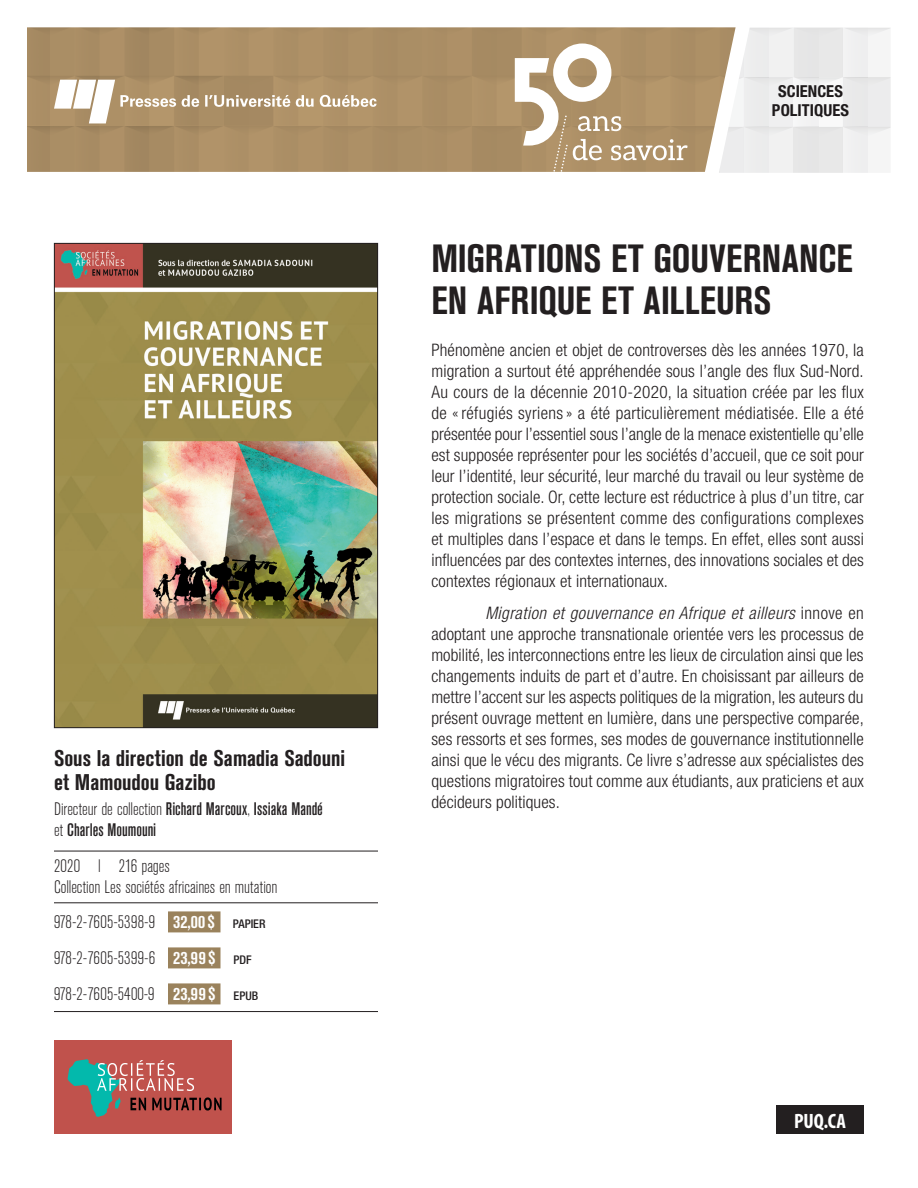
<style>
.page{position:relative;width:918px;height:1188px;background:#fff}
.page>*{position:absolute;margin:0;border:0;box-sizing:border-box;transform-origin:0 0}
._1_Fiche_Titre{font:700 condensed 39px/42px "Akzidenz Grotesk BE";letter-spacing:.005em;color:#231f20}
._4_Fiche_Auteurs_dir{font:700 condensed 22.5px/24px "Akzidenz Grotesk BE";color:#231f20}
.t1{font:700 condensed 20.85px "Myriad Pro";color:#fff}
._6b_Fiche_Direction{font:500 condensed 18px/21px "Akzidenz Grotesk BE";letter-spacing:.005em;color:#231f20}
._7a_Fiche_ISBN{font:300 condensed 18px "Akzidenz Grotesk BE";letter-spacing:.01em;color:#231f20}
._6_Fiche_Annee_pages{font:300 condensed 18px/21px "Akzidenz Grotesk BE";letter-spacing:.005em;color:#231f20}
._7b_Fiche_ISBN_derni{font:300 condensed 18px "Akzidenz Grotesk BE";color:#231f20}
._3_Fiche_Courant_pre{font:300 condensed 17.25px/21px "Helvetica Neue";letter-spacing:.01em;color:#231f20;text-align:justify}
._3_Fiche_Courant{font:300 condensed 17.25px/21px "Helvetica Neue";letter-spacing:.01em;color:#231f20;text-align:justify}
._9_Fiche_Thématique{font:700 condensed 16.5px/19.5px "Helvetica Neue";letter-spacing:.005em;color:#1e1a1b;text-align:center}
.s1{font-weight:300}
.s2{font-weight:700;color:#fff}
.s3{font-family:"Helvetica Neue";font-weight:500;font-size:12px}
.s4{font-style:italic}
</style>
<div class="page">
<img style="left:27px;top:27px;width:692px;height:145px">
<svg style="left:719px;top:27px;width:172px;height:146px"></svg>
<div style="left:776px;top:1106px;width:88px;height:28px;background:#231f20"></div>
<svg style="left:54px;top:80px;width:323px;height:43px"></svg>
<svg style="left:515px;top:44px;width:173px;height:128px"></svg>
<img style="left:54px;top:243px;width:324px;height:485px">
<hr style="left:54px;top:851px;width:324px;height:1px;background:#231f20">
<hr style="left:54px;top:902px;width:324px;height:1px;background:#231f20">
<div style="left:168px;top:911px;width:52px;height:21px;background:#9a825c"></div>
<div style="left:168px;top:947px;width:52px;height:21px;background:#9a825c"></div>
<hr style="left:54px;top:1011px;width:324px;height:1px;background:#231f20">
<div style="left:168px;top:983px;width:52px;height:21px;background:#9a825c"></div>
<div style="left:54px;top:1040px;width:177px;height:94px;background:#c0524c"></div>
<svg style="left:68px;top:1059px;width:154px;height:58px"></svg>
<p class="_4_Fiche_Auteurs_dir" style="left:54px;top:746px;width:293px">Sous la direction de Samadia Sadouni et Mamoudou Gazibo</p>
<p class="_6b_Fiche_Direction" style="left:54px;top:799px;width:270px"><span class="s1">Directeur de collection</span> Richard Marcoux<span class="s1">,</span> Issiaka Mandé <span class="s1">et</span> Charles Moumouni</p>
<p class="_6_Fiche_Annee_pages" style="left:54px;top:856px;width:225px">2020 l 216 pages<br>Collection Les sociétés africaines en mutation</p>
<p class="_7a_Fiche_ISBN" style="left:54px;top:912px;width:213px">978-2-7605-5398-9 <span class="s2">32,00 $</span> <span class="s3">PAPIER</span></p>
<p class="_7a_Fiche_ISBN" style="left:54px;top:948px;width:199px">978-2-7605-5399-6 <span class="s2">23,99 $</span> <span class="s3">PDF</span></p>
<p class="_7b_Fiche_ISBN_derni" style="left:54px;top:984px;width:206px">978-2-7605-5400-9 <span class="s2">23,99 $</span> <span class="s3">EPUB</span></p>
<p class="_9_Fiche_Thématique" style="left:772px;top:81px;width:79px">SCIENCES<br>POLITIQUES</p>
<p class="_1_Fiche_Titre" style="left:431px;top:238px;width:423px">MIGRATIONS ET GOUVERNANCE<br>EN AFRIQUE ET AILLEURS</p>
<p class="_3_Fiche_Courant_pre" style="left:431px;top:340px;width:434px">Phénomène ancien et objet de controverses dès les années 1970, la migration a surtout été appréhendée sous l’angle des flux Sud-Nord.<br>Au cours de la décennie 2010-2020, la situation créée par les flux de «réfugiés syriens» a été particulièrement médiatisée. Elle a été présentée pour l’essentiel sous l’angle de la menace existentielle qu’elle est supposée représenter pour les sociétés d’accueil, que ce soit pour leur l’identité, leur sécurité, leur marché du travail ou leur système de protection sociale. Or, cette lecture est réductrice à plus d’un titre, car les migrations se présentent comme des configurations complexes et multiples dans l’espace et dans le temps. En effet, elles sont aussi influencées par des contextes internes, des innovations sociales et des contextes régionaux et internationaux.</p>
<p class="_3_Fiche_Courant" style="left:431px;top:602px;width:434px;text-indent:54px"><span class="s4">Migration et gouvernance en Afrique et ailleurs</span> innove en adoptant une approche transnationale orientée vers les processus de mobilité, les interconnections entre les lieux de circulation ainsi que les changements induits de part et d’autre. En choisissant par ailleurs de mettre l’accent sur les aspects politiques de la migration, les auteurs du présent ouvrage mettent en lumière, dans une perspective comparée, ses ressorts et ses formes, ses modes de gouvernance institutionnelle ainsi que le vécu des migrants. Ce livre s’adresse aux spécialistes des questions migratoires tout comme aux étudiants, aux praticiens et aux décideurs politiques.</p>
<p class="t1" style="left:794px;top:1108px;width:53px">PUQ.CA</p>
</div>
